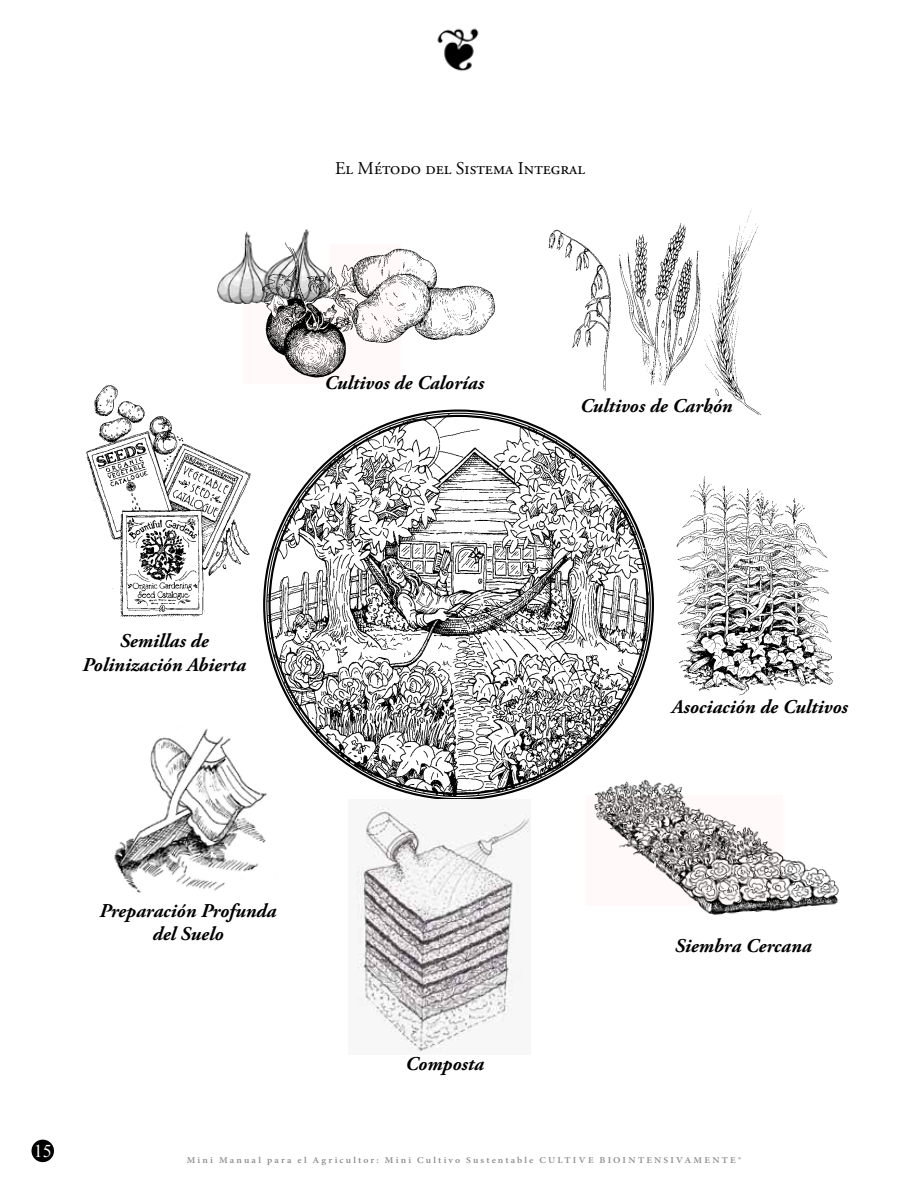
<style>
.page{position:relative;width:918px;height:1188px;background:#fff}
.page>*{position:absolute;margin:0;border:0;box-sizing:border-box;transform-origin:0 0}
.t1{font:italic 700 19.5px/23.4px "Adobe Garamond Pro";color:#000;text-align:center}
.t2{font:18px "Adobe Garamond Pro";color:#000}
.t3{font:18px "Times New Roman";color:#fffef9}
.t4{font:600 9px "Minion Pro";letter-spacing:.23em;color:#8a8c8e;scale:1.08 1}
</style>
<div class="page">
<div style="left:32px;top:1140px;width:22px;height:22px;background:#000;border-radius:50%"></div>
<img style="left:437px;top:28px;width:42px;height:43px">
<svg style="left:263px;top:409px;width:391px;height:390px"></svg>
<img style="left:114px;top:720px;width:174px;height:173px">
<img style="left:356px;top:805px;width:174px;height:249px">
<img style="left:588px;top:765px;width:251px;height:150px">
<img style="left:676px;top:476px;width:158px;height:220px">
<img style="left:86px;top:385px;width:165px;height:236px">
<img style="left:621px;top:223px;width:73px;height:163px">
<img style="left:694px;top:209px;width:68px;height:206px">
<div style="left:243px;top:244px;width:157px;height:140px;background:#fffaf9"></div>
<img style="left:548px;top:229px;width:73px;height:163px">
<img style="left:364px;top:248px;width:131px;height:95px">
<img style="left:218px;top:230px;width:92px;height:73px">
<img style="left:256px;top:239px;width:108px;height:139px">
<p class="t2" style="left:335px;top:158px;width:251px">El Método del Sistema Integral</p>
<p class="t1" style="left:325px;top:372px;width:161px">Cultivos de Calorías</p>
<p class="t1" style="left:580px;top:394px;width:154px">Cultivos de Carbón</p>
<p class="t1" style="left:82px;top:630px;width:165px">Semillas de<br>Polinización Abierta</p>
<p class="t1" style="left:672px;top:696px;width:178px">Asociación de Cultivos</p>
<p class="t3" style="left:34px;top:1139px;width:19px">15</p>
<p class="t1" style="left:99px;top:899px;width:178px">Preparación Profunda del Suelo</p>
<p class="t1" style="left:406px;top:1053px;width:80px">Composta</p>
<p class="t1" style="left:675px;top:934px;width:138px">Siembra Cercana</p>
<p class="t4" style="left:187px;top:1153px;width:515px">Mini Manual para el Agricultor: Mini Cultivo Sustentable CULTIVE BIOINTENSIVAMENTE®</p>
</div>
